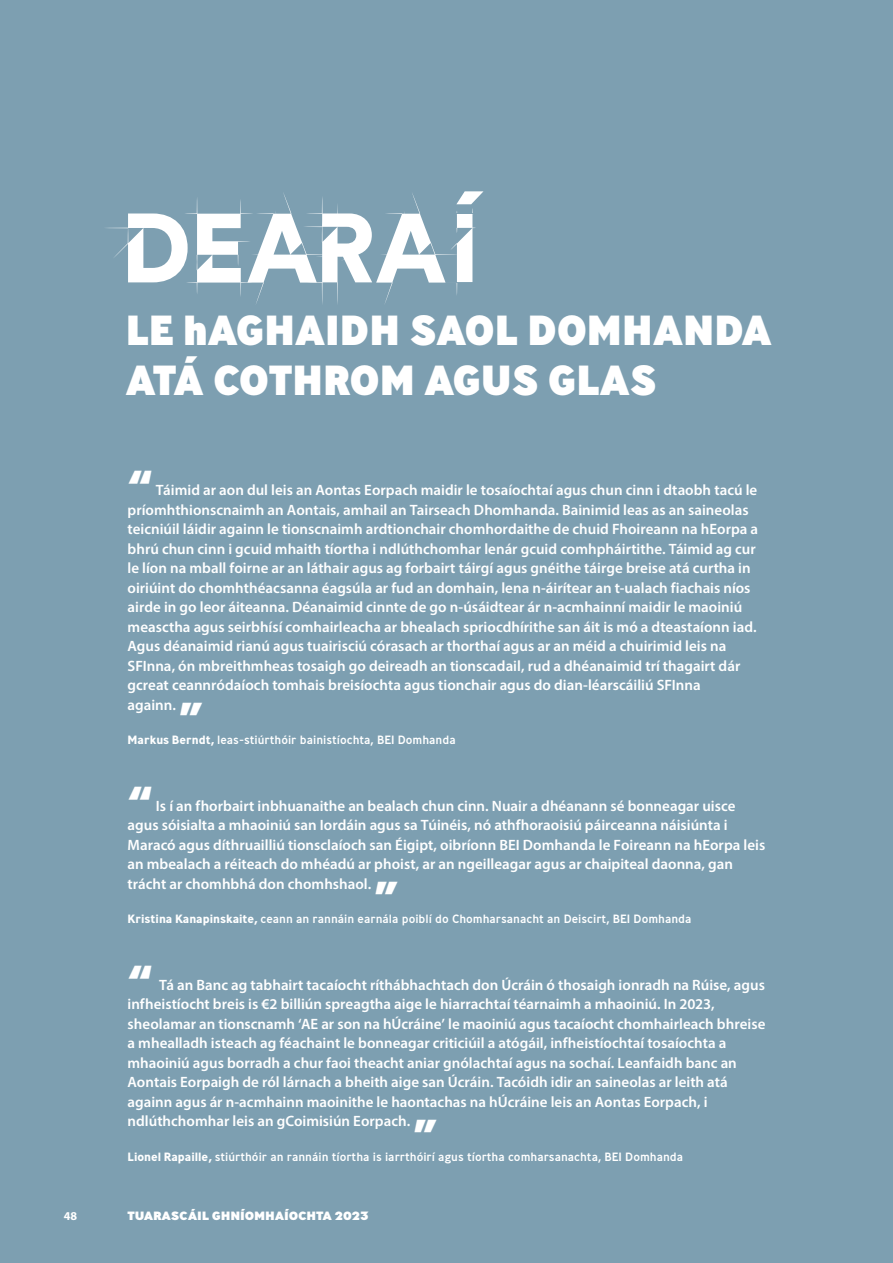
<style>
.page{position:relative;width:893px;height:1263px;background:#7d9fb1}
.page>*{position:absolute;margin:0;border:0;box-sizing:border-box;transform-origin:0 0}
.t1{font:800 42px/50.4px "Ministry";letter-spacing:-.01em;color:#fff}
.testimonials{font:800 39px "Ministry";color:#fff;scale:1.04 1}
.testimonials-2{font:800 37.5px "Ministry";color:#fff;scale:1.04 1}
.testimonials-3{font:600 15px/19.5px "Myriad Pro";color:#fff}
._08_legende_photo{font:500 12px "Ministry";color:#fff}
.t2{font:800 12px "Ministry";letter-spacing:-.01em;color:#fff;scale:1.09 1}
.FOLIO{font:700 12px "Myriad Pro";color:#fff}
.s1{font-weight:700}
</style>
<div class="page">
<svg style="left:106px;top:191px;width:377px;height:113px"></svg>
<p class="t1" style="left:125px;top:304px;width:648px">LE hAGHAIDH SAOL DOMHANDA<br>ATÁ COTHROM AGUS GLAS</p>
<p class="testimonials" style="left:128px;top:458px;width:26px">“</p>
<p class="testimonials-3" style="left:128px;top:480px;width:632px;text-indent:28px">Táimid ar aon dul leis an Aontas Eorpach maidir le tosaíochtaí agus chun cinn i dtaobh tacú le príomhthionscnaimh an Aontais, amhail an Tairseach Dhomhanda. Bainimid leas as an saineolas teicniúil láidir againn le tionscnaimh ardtionchair chomhordaithe de chuid Fhoireann na hEorpa a bhrú chun cinn i gcuid mhaith tíortha i ndlúthchomhar lenár gcuid comhpháirtithe. Táimid ag cur le líon na mball foirne ar an láthair agus ag forbairt táirgí agus gnéithe táirge breise atá curtha in oiriúint do chomhthéacsanna éagsúla ar fud an domhain, lena n‑áirítear an t‑ualach fiachais níos airde in go leor áiteanna. Déanaimid cinnte de go n‑úsáidtear ár n‑acmhainní maidir le maoiniú measctha agus seirbhísí comhairleacha ar bhealach spriocdhírithe san áit is mó a dteastaíonn iad.<br>Agus déanaimid rianú agus tuairisciú córasach ar thorthaí agus ar an méid a chuirimid leis na SFInna, ón mbreithmheas tosaigh go deireadh an tionscadail, rud a dhéanaimid trí thagairt dár gcreat ceannródaíoch tomhais breisíochta agus tionchair agus do dian‑léarscáiliú SFInna<br>againn.</p>
<p class="testimonials-2" style="left:179px;top:690px;width:25px">”</p>
<p class="_08_legende_photo" style="left:128px;top:732px;width:330px"><span class="s1">Markus Berndt,</span> leas‑stiúrthóir bainistíochta, BEI Domhanda</p>
<p class="testimonials" style="left:128px;top:773px;width:26px">“</p>
<p class="testimonials-3" style="left:128px;top:795px;width:639px;text-indent:28px">Is í an fhorbairt inbhuanaithe an bealach chun cinn. Nuair a dhéanann sé bonneagar uisce agus sóisialta a mhaoiniú san Iordáin agus sa Túinéis, nó athfhoraoisiú páirceanna náisiúnta i Maracó agus díthruailliú tionsclaíoch san Éigipt, oibríonn BEI Domhanda le Foireann na hEorpa leis an mbealach a réiteach do mhéadú ar phoist, ar an ngeilleagar agus ar chaipiteal daonna, gan trácht ar chomhbhá don chomhshaol.</p>
<p class="testimonials-2" style="left:374px;top:869px;width:25px">”</p>
<p class="_08_legende_photo" style="left:128px;top:911px;width:565px"><span class="s1">Kristina Kanapinskaite,</span> ceann an rannáin earnála poiblí do Chomharsanacht an Deiscirt, BEI Domhanda</p>
<p class="testimonials" style="left:128px;top:952px;width:26px">“</p>
<p class="testimonials-3" style="left:128px;top:974px;width:639px;text-indent:32px">Tá an Banc ag tabhairt tacaíocht ríthábhachtach don Úcráin ó thosaigh ionradh na Rúise, agus infheistíocht breis is €2 billiún spreagtha aige le hiarrachtaí téarnaimh a mhaoiniú. In 2023, sheolamar an tionscnamh ‘AE ar son na hÚcráine’ le maoiniú agus tacaíocht chomhairleach bhreise a mhealladh isteach ag féachaint le bonneagar criticiúil a atógáil, infheistíochtaí tosaíochta a mhaoiniú agus borradh a chur faoi theacht aniar gnólachtaí agus na sochaí. Leanfaidh banc an Aontais Eorpaigh de ról lárnach a bheith aige san Úcráin. Tacóidh idir an saineolas ar leith atá againn agus ár n‑acmhainn maoinithe le haontachas na hÚcráine leis an Aontas Eorpach, i ndlúthchomhar leis an gCoimisiún Eorpach.</p>
<p class="testimonials-2" style="left:413px;top:1107px;width:25px">”</p>
<p class="_08_legende_photo" style="left:128px;top:1149px;width:557px"><span class="s1">Lionel Rapaille,</span> stiúrthóir an rannáin tíortha is iarrthóirí agus tíortha comharsanachta, BEI Domhanda</p>
<p class="FOLIO" style="left:64px;top:1208px;width:15px">48</p>
<p class="t2" style="left:128px;top:1208px;width:223px">TUARASCÁIL GHNÍOMHAÍOCHTA 2023</p>
</div>
